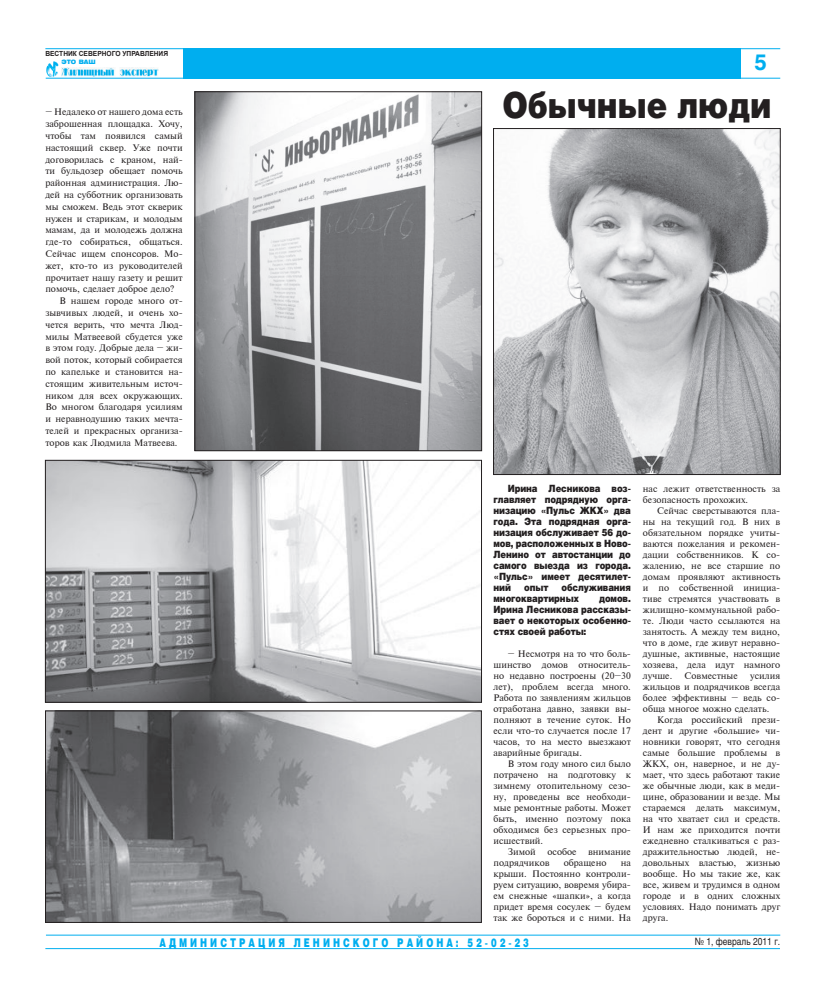
<style>
.page{position:relative;width:820px;height:1001px;background:#fff}
.page>*{position:absolute;margin:0;border:0;box-sizing:border-box;transform-origin:0 0}
.t1{font:900 36px "Helios CE";color:#231f20;scale:.85 1}
.t2{font:700 22px "Helios";color:#00aeef}
.t3{font:900 12px "Helios CE";letter-spacing:.36em;color:#00aeef;scale:.7 1}
.t4{font:900 10px/11px "Helios CE";letter-spacing:-.01em;color:#231f20;text-align:justify;scale:.85 1}
.t5{font:10px "Helios";color:#231f20;scale:.84 1}
.t6{font:9px/11px "Newton C";color:#231f20;text-align:justify}
.t7{font:700 7px "Arial";color:#231f20;scale:.95 1}
.t8{font:900 6px "Helios Ext";color:#00aeef;scale:.85 1}
</style>
<div class="page">
<hr style="left:45px;top:48px;width:735px;height:1px;background:#00aeef">
<hr style="left:46px;top:78px;width:734px;height:1px;background:#00aeef">
<hr style="left:46px;top:934px;width:734px;height:1px;background:#00aeef">
<hr style="left:45px;top:948px;width:734px;height:1px;background:#00aeef">
<div style="left:183px;top:49px;width:557px;height:30px;background:#00aeef"></div>
<img style="left:46px;top:62px;width:13px;height:14px">
<img style="left:62px;top:67px;width:97px;height:9px">
<img style="left:47px;top:462px;width:432px;height:238px">
<div style="left:45px;top:460px;width:436px;height:242px;border:1px solid #231f20"></div>
<img style="left:47px;top:713px;width:432px;height:207px">
<div style="left:45px;top:711px;width:436px;height:211px;border:1px solid #231f20"></div>
<img style="left:197px;top:94px;width:282px;height:355px">
<div style="left:195px;top:92px;width:286px;height:359px;border:1px solid #231f20"></div>
<img style="left:495px;top:130px;width:283px;height:342px">
<div style="left:493px;top:128px;width:287px;height:346px;border:1px solid #231f20"></div>
<p class="t7" style="left:45px;top:49px;width:131px">вестник северного управления</p>
<p class="t8" style="left:61px;top:59px;width:42px">это ваш</p>
<p class="t6" style="left:45px;top:107px;width:139px">– Недалеко от нашего дома есть</p>
<p class="t6" style="left:45px;top:119px;width:139px">заброшенная площадка. Хочу,</p>
<p class="t6" style="left:45px;top:131px;width:139px">чтобы там появился самый</p>
<p class="t6" style="left:45px;top:143px;width:139px">настоящий сквер. Уже почти</p>
<p class="t6" style="left:45px;top:154px;width:139px">договорилась с краном, най-</p>
<p class="t6" style="left:45px;top:166px;width:139px">ти бульдозер обещает помочь</p>
<p class="t6" style="left:45px;top:178px;width:139px">районная администрация. Лю-</p>
<p class="t6" style="left:45px;top:190px;width:139px">дей на субботник организовать</p>
<p class="t6" style="left:45px;top:202px;width:139px">мы сможем. Ведь этот скверик</p>
<p class="t6" style="left:45px;top:213px;width:139px">нужен и старикам, и молодым</p>
<p class="t6" style="left:45px;top:225px;width:139px">мамам, да и молодежь должна</p>
<p class="t6" style="left:45px;top:237px;width:139px">где-то собираться, общаться.</p>
<p class="t6" style="left:45px;top:249px;width:139px">Сейчас ищем спонсоров. Мо-</p>
<p class="t6" style="left:45px;top:261px;width:139px">жет, кто-то из руководителей</p>
<p class="t6" style="left:45px;top:272px;width:139px">прочитает нашу газету и решит</p>
<p class="t6" style="left:45px;top:284px;width:130px">помочь, сделает доброе дело?</p>
<p class="t6" style="left:60px;top:296px;width:125px">В нашем городе много от-</p>
<p class="t6" style="left:45px;top:308px;width:139px">зывчивых людей, и очень хо-</p>
<p class="t6" style="left:45px;top:320px;width:139px">чется верить, что мечта Люд-</p>
<p class="t6" style="left:45px;top:331px;width:139px">милы Матвеевой сбудется уже</p>
<p class="t6" style="left:45px;top:343px;width:139px">в этом году. Добрые дела – жи-</p>
<p class="t6" style="left:45px;top:355px;width:139px">вой поток, который собирается</p>
<p class="t6" style="left:45px;top:367px;width:139px">по капельке и становится на-</p>
<p class="t6" style="left:45px;top:379px;width:139px">стоящим живительным источ-</p>
<p class="t6" style="left:45px;top:390px;width:139px">ником для всех окружающих.</p>
<p class="t6" style="left:45px;top:402px;width:139px">Во многом благодаря усилиям</p>
<p class="t6" style="left:45px;top:414px;width:139px">и неравнодушию таких мечта-</p>
<p class="t6" style="left:45px;top:426px;width:139px">телей и прекрасных организа-</p>
<p class="t6" style="left:45px;top:438px;width:134px">торов как Людмила Матвеева.</p>
<h2 class="t2" style="left:754px;top:49px;width:14px">5</h2>
<h1 class="t1" style="left:502px;top:82px;width:318px">обычные люди</h1>
<p class="t4" style="left:493px;top:482px;width:163px;text-indent:14px">ирина лесникова воз&shy;главляет подрядную орга&shy;низацию «пульс жКх» два года. Эта подрядная орга&shy;низация обслуживает 56 до&shy;мов, расположенных в ново&shy;ленино от автостанции до самого выезда из города. «пульс» имеет десятилет&shy;ний</p>
<p class="t4" style="left:493px;top:581px;width:163px;text-indent:68px">обслуживания многоквартирных</p>
<p class="t4" style="left:524px;top:581px;width:30px">опыт</p>
<p class="t4" style="left:493px;top:592px;width:163px;text-indent:105px">домов. ирина лесникова рассказы&shy;вает о некоторых особенно&shy;стях своей работы:</p>
<p class="t6" style="left:493px;top:649px;width:139px;text-indent:14px">– Несмотря на то что боль&shy;шинство домов относитель&shy;но недавно построены (20–30 лет), проблем всегда много.<br>Работа по заявлениям жильцов отработана давно, заявки вы&shy;полняют в течение суток. Но если что-то случается после 17 часов, то на место выезжают аварийные бригады.</p>
<p class="t6" style="left:507px;top:759px;width:125px">В этом году много сил было</p>
<p class="t6" style="left:493px;top:770px;width:139px">потрачено на подготовку к</p>
<p class="t6" style="left:493px;top:781px;width:139px">зимнему отопительному сезо-</p>
<p class="t6" style="left:493px;top:792px;width:139px">ну, проведены все необходи-</p>
<p class="t6" style="left:493px;top:803px;width:139px">мые ремонтные работы. Может</p>
<p class="t6" style="left:493px;top:814px;width:139px">быть, именно поэтому пока</p>
<p class="t6" style="left:493px;top:825px;width:139px">обходимся без серьезных про-</p>
<p class="t6" style="left:493px;top:836px;width:51px">исшествий.</p>
<p class="t6" style="left:507px;top:847px;width:30px">Зимой</p>
<p class="t6" style="left:547px;top:847px;width:31px">особое</p>
<p class="t6" style="left:588px;top:847px;width:44px">внимание</p>
<p class="t6" style="left:493px;top:858px;width:57px">подрядчиков</p>
<p class="t6" style="left:563px;top:858px;width:44px">обращено</p>
<p class="t6" style="left:493px;top:858px;width:139px;text-indent:127px">на крыши. Постоянно контроли&shy;руем ситуацию, вовремя убира&shy;ем снежные «шапки», а когда придет время сосулек – будем так же бороться и с ними. На</p>
<p class="t6" style="left:642px;top:483px;width:139px">нас лежит ответственность за безопасность прохожих.</p>
<p class="t6" style="left:642px;top:505px;width:139px;text-indent:14px">Сейчас сверстываются пла&shy;ны на текущий год. В них в обязательном порядке учиты&shy;ваются пожелания и рекомен&shy;дации собственников. К со&shy;жалению, не все старшие по домам проявляют активность и по собственной инициа&shy;тиве стремятся участвовать в жилищно-коммунальной рабо&shy;те. Люди часто ссылаются на занятость. А между тем видно, что в доме, где живут неравно&shy;душные, активные, настоящие хозяева, дела идут намного лучше.</p>
<p class="t6" style="left:684px;top:670px;width:55px">Совместные</p>
<p class="t6" style="left:642px;top:670px;width:139px;text-indent:107px">усилия жильцов и подрядчиков всегда более эффективны – ведь со&shy;обща многое можно сделать.</p>
<p class="t6" style="left:642px;top:714px;width:139px;text-indent:14px">Когда российский прези&shy;дент и другие «большие» чи&shy;новники говорят, что сегодня самые большие проблемы в ЖКХ, он, наверное, и не ду&shy;мает, что здесь работают такие же обычные люди, как в меди&shy;цине, образовании и везде. Мы стараемся делать максимум, на что хватает сил и средств.<br>И нам же приходится почти ежедневно сталкиваться с раз&shy;дражительностью людей, не&shy;довольных властью, жизнью вообще. Но мы такие же, как все, живем и трудимся в одном городе и в одних сложных условиях. Надо понимать друг друга.</p>
<h3 class="t3" style="left:159px;top:935px;width:529px">администрация ленинсКого района: 52-02-23</h3>
<p class="t5" style="left:694px;top:935px;width:103px">№ 1, февраль 2011 г.</p>
</div>
